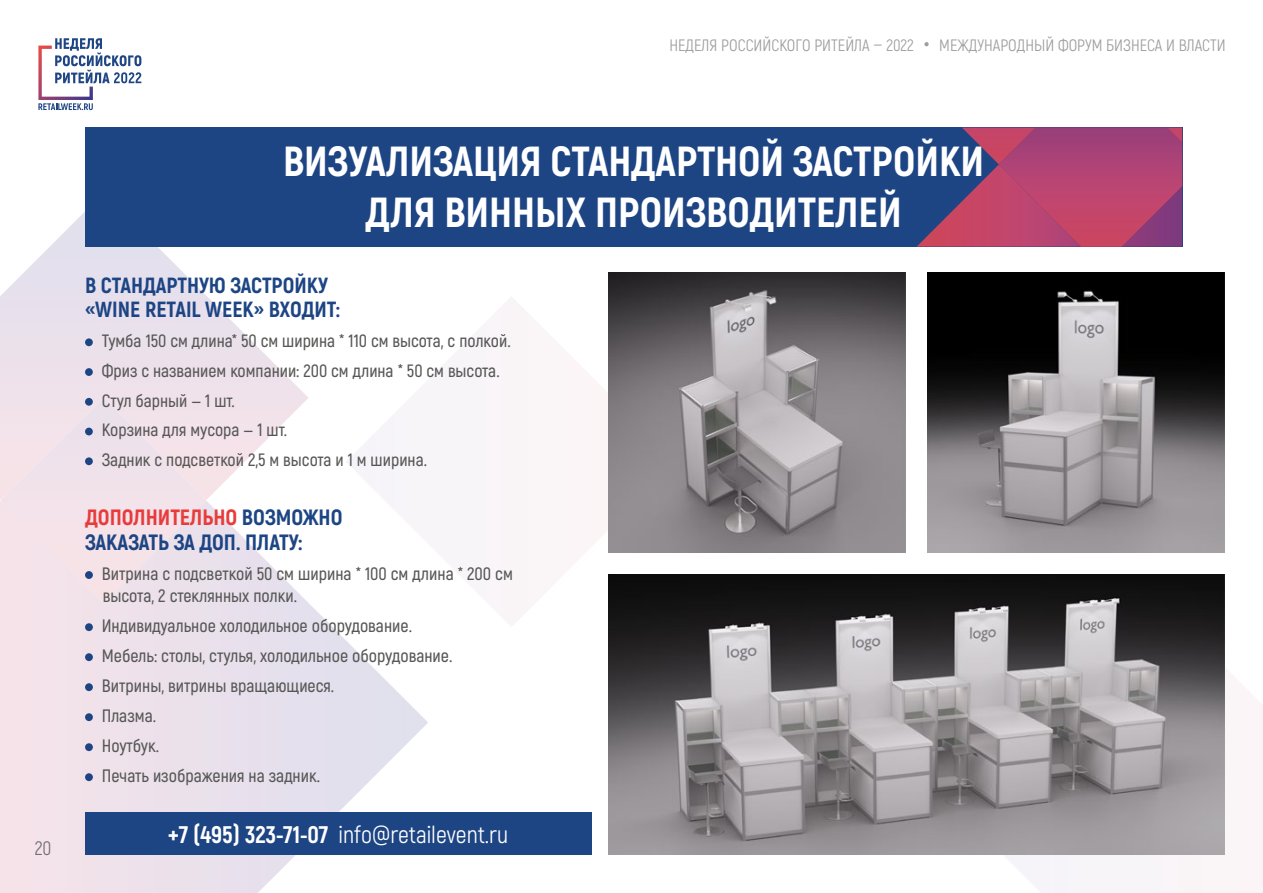
<style>
.page{position:relative;width:1263px;height:893px;background:#fff}
.page>*{position:absolute;margin:0;border:0;box-sizing:border-box;transform-origin:0 0}
.t1{font:800 42px/50.4px "Akrobat";color:#fff;text-align:center}
.t2{font:24px "Akrobat";color:#fff}
.t3{font:800 22.2px/24.9px "Akrobat";color:#1d4584}
.t4{font:800 21.9px/24.8px "Akrobat";color:#1d4584}
.t5{font:19.5px "Akrobat";color:#706f6f}
.t6{font:600 18px/30px "Akrobat";color:#575756}
.t7{font:600 17.85px/29.7px "Akrobat";color:#575756}
.t8{font:16.5px "Akrobat";color:#9d9d9c}
.s1{color:#e83c3b}
.s2{font-weight:800}
</style>
<div class="page">
<svg style="left:0;top:501px;width:428px;height:392px"></svg>
<svg style="left:0;top:212px;width:308px;height:288px"></svg>
<div style="left:1px;top:398px;width:205px;height:205px;background:#f3e2ea"></div>
<svg style="left:346px;top:415px;width:82px;height:212px"></svg>
<svg style="left:1004px;top:855px;width:65px;height:38px"></svg>
<svg style="left:38px;top:38px;width:103px;height:72px"></svg>
<svg style="left:924px;top:42px;width:5px;height:4px"></svg>
<div style="left:85px;top:812px;width:506px;height:43px;background:#1d4584"></div>
<div style="left:85px;top:128px;width:1097px;height:119px;background:#1d4584"></div>
<svg style="left:917px;top:128px;width:265px;height:119px"></svg>
<img style="left:608px;top:272px;width:298px;height:281px">
<img style="left:608px;top:574px;width:617px;height:281px">
<img style="left:927px;top:272px;width:298px;height:281px">
<div style="left:85px;top:338px;width:8px;height:8px;background:#1d4584;border-radius:50%"></div>
<div style="left:85px;top:368px;width:8px;height:8px;background:#1d4584;border-radius:50%"></div>
<div style="left:85px;top:398px;width:8px;height:8px;background:#1d4584;border-radius:50%"></div>
<div style="left:85px;top:428px;width:8px;height:7px;background:#1d4584;border-radius:50%"></div>
<div style="left:85px;top:457px;width:8px;height:8px;background:#1d4584;border-radius:50%"></div>
<div style="left:85px;top:571px;width:8px;height:8px;background:#1d4584;border-radius:50%"></div>
<div style="left:85px;top:623px;width:8px;height:8px;background:#1d4584;border-radius:50%"></div>
<div style="left:85px;top:653px;width:8px;height:8px;background:#1d4584;border-radius:50%"></div>
<div style="left:85px;top:683px;width:8px;height:8px;background:#1d4584;border-radius:50%"></div>
<div style="left:85px;top:713px;width:8px;height:8px;background:#1d4584;border-radius:50%"></div>
<div style="left:85px;top:743px;width:8px;height:8px;background:#1d4584;border-radius:50%"></div>
<div style="left:85px;top:773px;width:8px;height:8px;background:#1d4584;border-radius:50%"></div>
<p class="t5" style="left:35px;top:836px;width:18px">20</p>
<p class="t8" style="left:669px;top:35px;width:246px">НЕДЕЛЯ РОССИЙСКОГО РИТЕЙЛА — 2022</p>
<p class="t8" style="left:939px;top:35px;width:288px">МЕЖДУНАРОДНЫЙ ФОРУМ БИЗНЕСА И ВЛАСТИ</p>
<h1 class="t1" style="left:283px;top:136px;width:702px">ВИЗУАЛИЗАЦИЯ СТАНДАРТНОЙ ЗАСТРОЙКИ<br>ДЛЯ ВИННЫХ ПРОИЗВОДИТЕЛЕЙ</h1>
<p class="t4" style="left:85px;top:272px;width:256px">В СТАНДАРТНУЮ ЗАСТРОЙКУ «WINE RETAIL WEEK» ВХОДИТ:</p>
<p class="t7" style="left:102px;top:326px;width:410px">Тумба 150 см длина* 50 см ширина * 110 см высота, с полкой.<br>Фриз с названием компании: 200 см длина * 50 см высота.<br>Стул барный — 1 шт.<br>Корзина для мусора — 1 шт.<br>Задник с подсветкой 2,5 м высота и 1 м ширина.</p>
<p class="t3" style="left:85px;top:504px;width:259px"><span class="s1">ДОПОЛНИТЕЛЬНО</span> ВОЗМОЖНО<br>ЗАКАЗАТЬ ЗА ДОП. ПЛАТУ:</p>
<p class="t6" style="left:102px;top:562px;width:412px;line-height:22.2px">Витрина с подсветкой 50 см ширина * 100 см длина * 200 см высота, 2 стеклянных полки.</p>
<p class="t6" style="left:102px;top:611px;width:352px">Индивидуальное холодильное оборудование.<br>Мебель: столы, стулья, холодильное оборудование.<br>Витрины, витрины вращающиеся.<br>Плазма.<br>Ноутбук.<br>Печать изображения на задник.</p>
<h2 class="t2" style="left:168px;top:820px;width:342px"><span class="s2">+7 (495) 323-71-07</span> info@retailevent.ru</h2>
</div>
